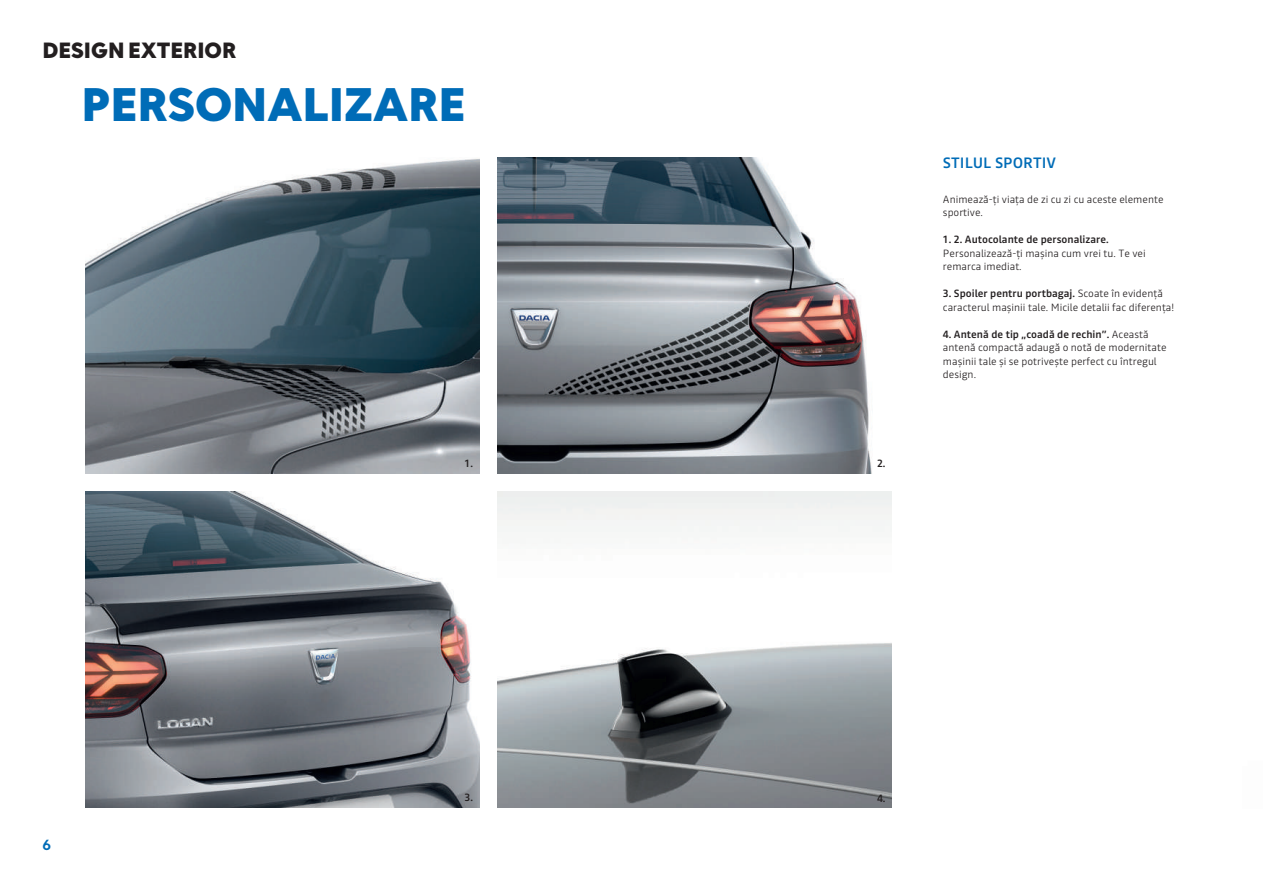
<style>
.page{position:relative;width:1263px;height:893px;background:#fff}
.page>*{position:absolute;margin:0;border:0;box-sizing:border-box;transform-origin:0 0}
.t1{font:900 48px "Dacia Spirit";color:#006cb7}
.t2{font:900 22.5px "Dacia Spirit";color:#231f20}
.t3{font:500 15px "Read";color:#006cb7}
.t4{font:700 15px "Dacia Spirit";color:#006cb7}
.t5{font:300 10.5px/13.5px "Read";color:#231f20}
.t6{font:500 10.5px "Read";color:#231f20}
.s1{font-weight:500}
</style>
<div class="page">
<img style="left:85px;top:158px;width:394px;height:316px">
<img style="left:497px;top:157px;width:375px;height:317px">
<img style="left:497px;top:492px;width:395px;height:316px">
<img style="left:85px;top:492px;width:394px;height:316px">
<h2 class="t2" style="left:43px;top:37px;width:195px">DESIGN EXTERIOR</h2>
<h1 class="t1" style="left:82px;top:77px;width:385px">PERSONALIZARE</h1>
<p class="t6" style="left:465px;top:456px;width:10px">1.</p>
<h3 class="t4" style="left:43px;top:836px;width:10px">6</h3>
<p class="t6" style="left:465px;top:790px;width:10px">3.</p>
<p class="t6" style="left:877px;top:456px;width:10px">2.</p>
<h3 class="t3" style="left:943px;top:152px;width:115px">STILUL SPORTIV</h3>
<p class="t5" style="left:943px;top:192px;width:222px">Animează-ți viața de zi cu zi cu aceste elemente sportive.</p>
<p class="t6" style="left:943px;top:232px;width:167px">1. 2. Autocolante de personalizare.</p>
<p class="t5" style="left:943px;top:246px;width:204px">Personalizează-ți mașina cum vrei tu. Te vei remarca imediat.</p>
<p class="t5" style="left:943px;top:287px;width:233px"><span class="s1">3. Spoiler pentru portbagaj.</span> Scoate în evidență caracterul mașinii tale. Micile detalii fac diferența!</p>
<p class="t5" style="left:943px;top:327px;width:225px"><span class="s1">4. Antenă de tip „coadă de rechin”.</span> Această antenă compactă adaugă o notă de modernitate mașinii tale și se potrivește perfect cu întregul design.</p>
<p class="t6" style="left:877px;top:791px;width:10px">4.</p>
</div>
